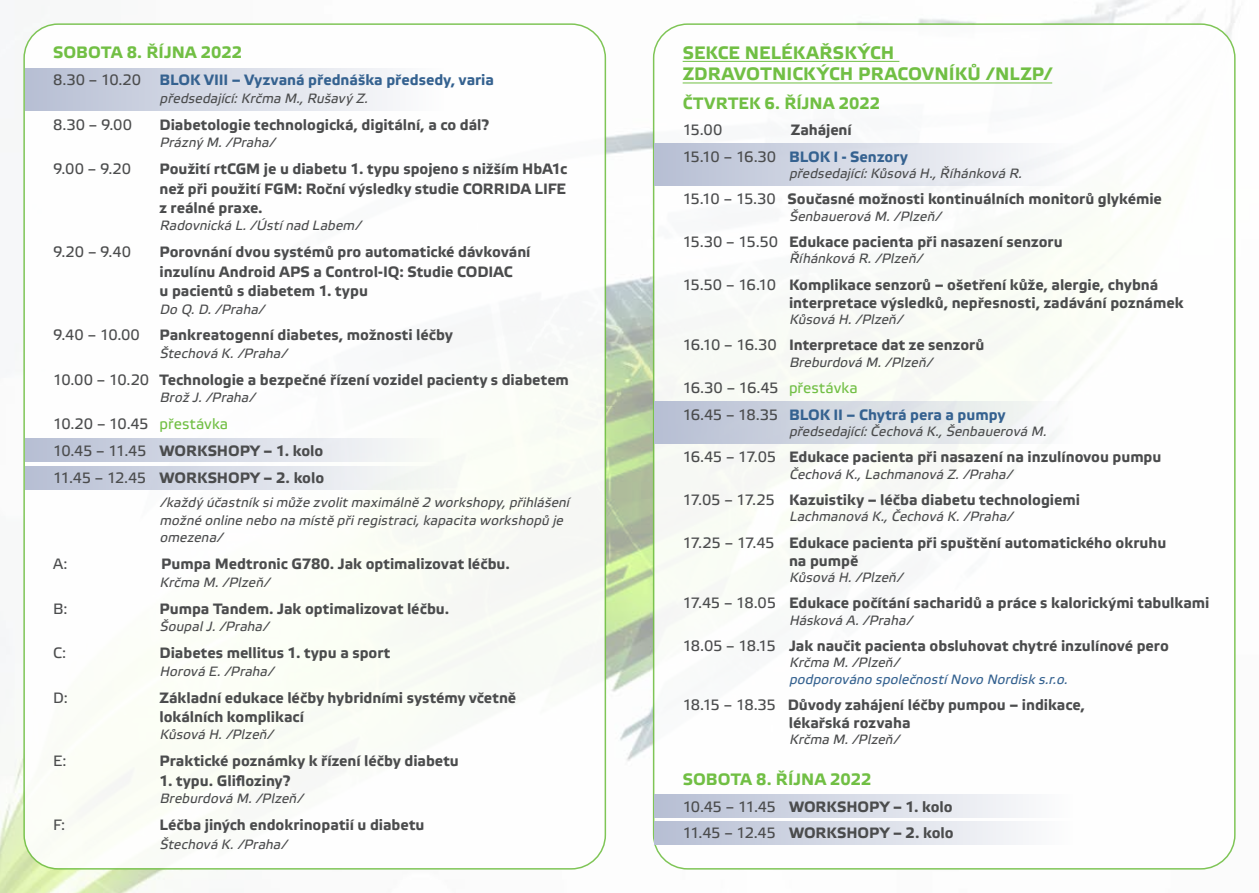
<style>
.page{position:relative;width:1259px;height:893px;background:#fff}
.page>*{position:absolute;margin:0;border:0;box-sizing:border-box;transform-origin:0 0}
.t1{font:700 18px/21.6px "Etelka Text Pro";letter-spacing:.01em;color:#71bf44}
.t2{font:700 16.5px "Etelka Text Pro";letter-spacing:.005em;color:#71bf44}
.t3{font:700 15px/19.4px "Etelka Text Pro";color:#4b4c4d}
.t4{font:700 15px/26.5px "Etelka Text Pro";color:#356290}
.t5{font:15px/27px "Etelka Text Pro";letter-spacing:.005em;color:#4b4c4d}
.t6{font:italic 13.5px/17.5px "Etelka Text Pro";letter-spacing:.01em;color:#4b4c4d}
.t7{font:italic 13.5px "Etelka Text Pro";color:#356290}
.s1{font-weight:400;color:#4b4c4d}
.s2{font-weight:400}
.s3{color:#71bf44}
.s4{font-weight:700}
.s5{color:#4b4c4d}
.s6{font-weight:400;color:#71bf44}
</style>
<div class="page">
<img style="left:0;top:0;width:1238px;height:893px">
<div style="left:24px;top:24px;width:581px;height:845px;background:#fff;border-radius:34px"></div>
<div style="left:653px;top:24px;width:581px;height:845px;background:#fff;border-radius:34px"></div>
<div style="left:654px;top:401px;width:419px;height:42px;background:linear-gradient(to right,#b5bed2,#fafcf8)"></div>
<div style="left:654px;top:144px;width:419px;height:42px;background:linear-gradient(to right,#b7bfd4,#fbfcfc)"></div>
<div style="left:25px;top:68px;width:418px;height:43px;background:linear-gradient(to right,#b6bed3,#fdfdfd)"></div>
<div style="left:25px;top:438px;width:418px;height:24px;background:linear-gradient(to right,#b7bfd5,#fbfcfa)"></div>
<div style="left:25px;top:467px;width:418px;height:23px;background:linear-gradient(to right,#b8bfd5,#fafbf8)"></div>
<div style="left:654px;top:794px;width:419px;height:23px;background:linear-gradient(to right,#b6bed3,#fdfdfd)"></div>
<div style="left:654px;top:822px;width:419px;height:23px;background:linear-gradient(to right,#b6bed3,#fdfdfd)"></div>
<hr style="left:682px;top:61px;width:217px;height:1px;background:#71bf44">
<hr style="left:682px;top:83px;width:370px;height:1px;background:#71bf44">
<p class="t2" style="left:53px;top:43px;width:190px">SOBOTA 8. ŘÍJNA 2022</p>
<p class="t4" style="left:53px;top:68px;width:442px"><span class="s1">8.30 – 10.20</span> BLOK VIII – Vyzvaná přednáška předsedy, varia</p>
<p class="t6" style="left:159px;top:90px;width:213px">předsedající:Krčma M.,Rušavý Z.</p>
<p class="t5" style="left:53px;top:112px;width:80px">8.30 – 9.00</p>
<p class="t3" style="left:159px;top:116px;width:331px">Diabetologie technologická, digitální, a co dál?</p>
<p class="t6" style="left:159px;top:135px;width:117px">Prázný M./Praha/</p>
<p class="t5" style="left:53px;top:157px;width:79px">9.00 – 9.20</p>
<p class="t3" style="left:159px;top:160px;width:409px;text-align:justify">Použití rtCGM je u diabetu 1. typu spojeno s nižším HbA1c než při použití FGM: Roční výsledky studie CORRIDA LIFE z reálné praxe.</p>
<p class="t6" style="left:159px;top:218px;width:202px">Radovnická L./Ústí nad Labem/</p>
<p class="t5" style="left:53px;top:240px;width:79px">9.20 – 9.40</p>
<p class="t3" style="left:159px;top:243px;width:372px">Porovnání dvou systémů pro automatické dávkování inzulínu Android APS a Control-IQ: Studie CODIAC<br>u pacientů s diabetem 1. typu</p>
<p class="t6" style="left:159px;top:301px;width:106px">Do Q.D./Praha/</p>
<p class="t5" style="left:53px;top:323px;width:88px">9.40 – 10.00</p>
<p class="t3" style="left:159px;top:326px;width:295px">Pankreatogenní diabetes, možnosti léčby</p>
<p class="t6" style="left:159px;top:345px;width:128px">Štechová K./Praha/</p>
<p class="t3" style="left:53px;top:371px;width:517px"><span class="s2">10.00 – 10.20</span> Technologie a bezpečné řízení vozidel pacienty s diabetem</p>
<p class="t6" style="left:159px;top:390px;width:97px">BrožJ./Praha/</p>
<p class="t5" style="left:53px;top:412px;width:272px">10.20 – 10.45 <span class="s3">přestávka<br></span>10.45 – 11.45 <span class="s4">WORKSHOPY – 1. kolo<br></span>11.45 – 12.45 <span class="s4">WORKSHOPY – 2. kolo</span></p>
<p class="t6" style="left:159px;top:494px;width:411px">/každý účastník simůže zvolitmaximálně 2 workshopy,přihlášení možné online nebo na místě přiregistraci,kapacita workshopů je omezena/</p>
<p class="t5" style="left:53px;top:551px;width:16px">A:</p>
<p class="t3" style="left:161px;top:555px;width:350px">Pumpa Medtronic G780. Jak optimalizovat léčbu.</p>
<p class="t6" style="left:159px;top:574px;width:111px">Krčma M./Plzeň/</p>
<p class="t5" style="left:53px;top:596px;width:16px">B:</p>
<p class="t3" style="left:159px;top:599px;width:291px">Pumpa Tandem. Jak optimalizovat léčbu.</p>
<p class="t6" style="left:159px;top:618px;width:110px">ŠoupalJ./Praha/</p>
<p class="t5" style="left:53px;top:640px;width:15px">C:</p>
<p class="t3" style="left:159px;top:644px;width:232px">Diabetes mellitus 1. typu a sport</p>
<p class="t6" style="left:159px;top:663px;width:115px">Horová E./Praha/</p>
<p class="t5" style="left:53px;top:685px;width:16px">D:</p>
<p class="t3" style="left:159px;top:688px;width:358px">Základní edukace léčby hybridními systémy včetně lokálních komplikací</p>
<p class="t6" style="left:159px;top:727px;width:115px">Kůsová H./Plzeň/</p>
<p class="t5" style="left:53px;top:748px;width:15px">E:</p>
<p class="t3" style="left:159px;top:752px;width:301px">Praktické poznámky k řízení léčby diabetu</p>
<p class="t3" style="left:159px;top:771px;width:132px">1. typu. Glifloziny?</p>
<p class="t6" style="left:159px;top:790px;width:144px">Breburdová M./Plzeň/</p>
<p class="t5" style="left:53px;top:812px;width:14px">F:</p>
<p class="t3" style="left:159px;top:816px;width:266px">Léčba jiných endokrinopatií u diabetu</p>
<p class="t6" style="left:159px;top:837px;width:128px">Štechová K./Praha/</p>
<p class="t1" style="left:682px;top:43px;width:371px">SEKCE NELÉKAŘSKÝCH<br>ZDRAVOTNICKÝCH PRACOVNÍKŮ /NLZP/</p>
<p class="t2" style="left:682px;top:94px;width:199px">ČTVRTEK 6. ŘÍJNA 2022</p>
<p class="t5" style="left:682px;top:117px;width:41px">15.00</p>
<p class="t4" style="left:682px;top:117px;width:227px;text-indent:108px"><span class="s5">Zahájení<br></span><span class="s1">15.10 – 16.30</span> BLOK I - Senzory</p>
<p class="t6" style="left:789px;top:165px;width:238px">předsedající:Kůsová H.,Říhánková R.</p>
<p class="t3" style="left:682px;top:190px;width:481px"><span class="s2">15.10 – 15.30</span> Současné možnosti kontinuálních monitorů glykémie</p>
<p class="t6" style="left:789px;top:208px;width:153px">Šenbauerová M./Plzeň/</p>
<p class="t3" style="left:682px;top:233px;width:381px"><span class="s2">15.30 – 15.50</span> Edukace pacienta při nasazení senzoru</p>
<p class="t6" style="left:789px;top:251px;width:134px">Říhánková R./Plzeň/</p>
<p class="t3" style="left:789px;top:276px;width:396px;line-height:18px;text-indent:-106px"><span class="s2">15.50 – 16.10</span> Komplikace senzorů – ošetření kůže, alergie, chybná interpretace výsledků, nepřesnosti, zadávání poznámek</p>
<p class="t6" style="left:789px;top:311px;width:115px">Kůsová H./Plzeň/</p>
<p class="t3" style="left:682px;top:336px;width:303px"><span class="s2">16.10 – 16.30</span> Interpretace dat ze senzorů</p>
<p class="t6" style="left:789px;top:354px;width:144px">Breburdová M./Plzeň/</p>
<p class="t4" style="left:682px;top:375px;width:324px"><span class="s1">16.30 – 16.45</span> <span class="s6">přestávka<br></span><span class="s1">16.45 – 18.35</span> BLOK II – Chytrá pera a pumpy</p>
<p class="t6" style="left:789px;top:423px;width:262px">předsedající:Čechová K.,Šenbauerová M.</p>
<p class="t3" style="left:682px;top:448px;width:480px"><span class="s2">16.45 – 17.05</span> Edukace pacienta při nasazení na inzulínovou pumpu</p>
<p class="t6" style="left:789px;top:466px;width:224px">Čechová K.,Lachmanová Z./Praha/</p>
<p class="t3" style="left:682px;top:491px;width:399px"><span class="s2">17.05 – 17.25</span> Kazuistiky – léčba diabetu technologiemi</p>
<p class="t6" style="left:789px;top:509px;width:225px">Lachmanová K.,Čechová K./Praha/</p>
<p class="t3" style="left:789px;top:534px;width:379px;line-height:18px;text-indent:-106px"><span class="s2">17.25 – 17.45</span> Edukace pacienta při spuštění automatického okruhu na pumpě</p>
<p class="t6" style="left:789px;top:569px;width:115px">Kůsová H./Plzeň/</p>
<p class="t3" style="left:682px;top:594px;width:528px"><span class="s2">17.45 – 18.05</span> Edukace počítání sacharidů a práce s kalorickými tabulkami</p>
<p class="t6" style="left:789px;top:612px;width:124px">Hásková A./Praha/</p>
<p class="t3" style="left:682px;top:637px;width:488px"><span class="s2">18.05 – 18.15</span> Jak naučit pacienta obsluhovat chytré inzulínové pero</p>
<p class="t6" style="left:789px;top:655px;width:111px">Krčma M./Plzeň/</p>
<p class="t7" style="left:789px;top:672px;width:283px">podporováno společností Novo Nordisk s.r.o.</p>
<p class="t3" style="left:789px;top:697px;width:298px;line-height:18px;text-indent:-106px"><span class="s2">18.15 – 18.35</span> Důvody zahájení léčby pumpou – indikace, lékařská rozvaha</p>
<p class="t6" style="left:789px;top:732px;width:111px">Krčma M./Plzeň/</p>
<p class="t2" style="left:682px;top:770px;width:190px">SOBOTA 8. ŘÍJNA 2022</p>
<p class="t3" style="left:682px;top:794px;width:272px;line-height:26.5px"><span class="s2">10.45 – 11.45</span> WORKSHOPY – 1. kolo<br><span class="s2">11.45 – 12.45</span> WORKSHOPY – 2. kolo</p>
</div>
